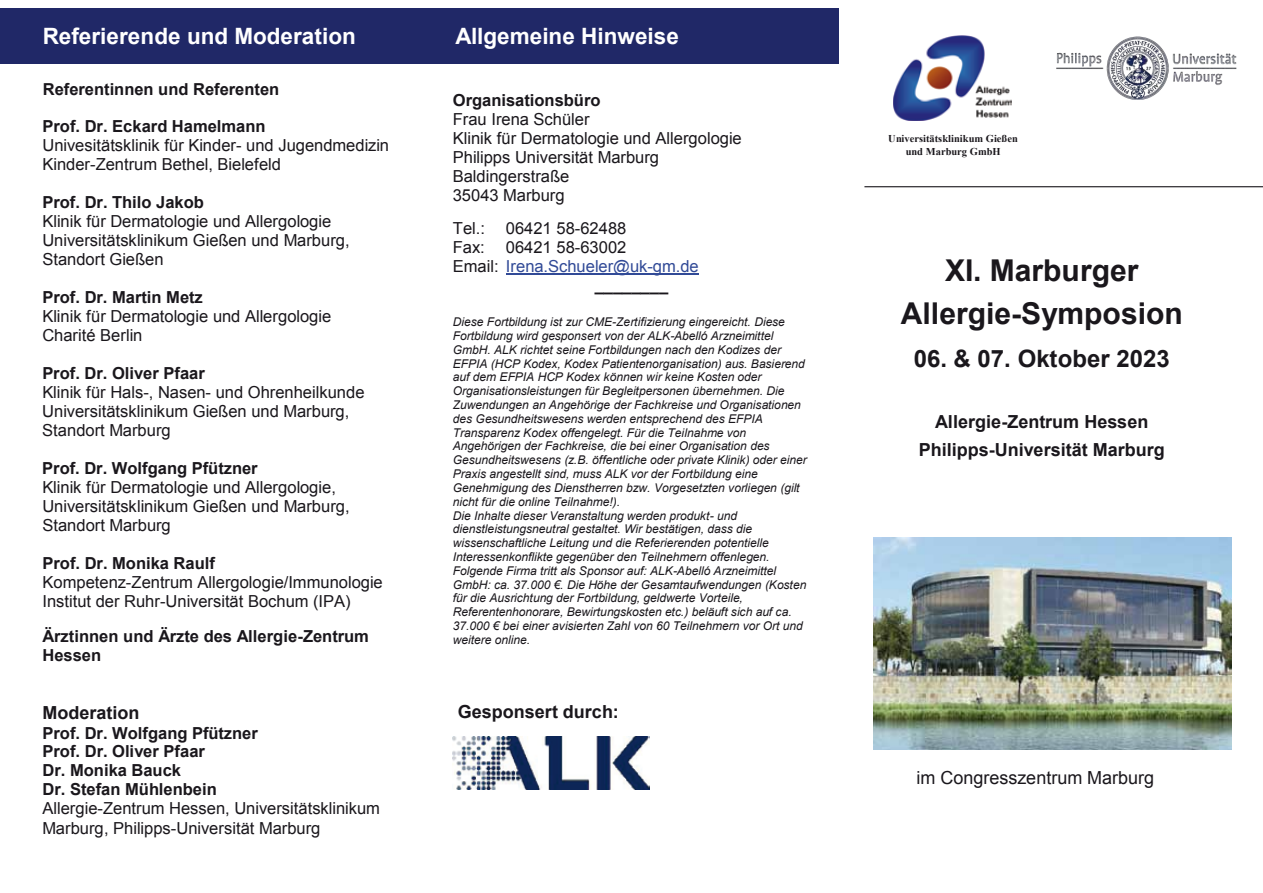
<style>
.page{position:relative;width:1263px;height:893px;background:#fff}
.page>*{position:absolute;margin:0;border:0;box-sizing:border-box;transform-origin:0 0}
.t1{font:700 30px/43.7px "Arial";color:#1a171c;text-align:center}
.t2{font:700 24px "Arial";color:#1a171c}
.t3{font:700 22.5px "Arial";color:#fff}
.t4{font:700 18px/28.2px "Arial";color:#1a171c;text-align:center}
.t5{font:18px "Arial";color:#1a171c}
.t6{font:16.5px/19px "Arial";color:#1a171c}
.t7{font:700 16.5px/19px "Arial";color:#1a171c}
.t8{font:16.5px "Arial";color:#314a97}
.t9{font:italic 12px/13.8px "Arial";letter-spacing:-.005em;color:#1a171c}
.t10{font:700 10.5px/12.3px "Times New Roman";color:#1a171c;text-align:center}
.s1{font-weight:700}
.s2{color:#1a171c}
</style>
<div class="page">
<hr style="left:506px;top:274px;width:193px;height:1px;background:#314a97">
<img style="left:453px;top:736px;width:196px;height:53px">
<img style="left:874px;top:538px;width:357px;height:211px">
<div style="left:1px;top:8px;width:838px;height:56px;background:#202867"></div>
<img style="left:893px;top:35px;width:119px;height:86px">
<img style="left:1056px;top:37px;width:180px;height:63px">
<hr style="left:864px;top:186px;width:399px;height:1px;background:#1a171c">
<p class="t3" style="left:43px;top:22px;width:314px">Referierende und Moderation</p>
<p class="t3" style="left:455px;top:22px;width:225px">Allgemeine Hinweise</p>
<p class="t7" style="left:43px;top:80px;width:238px">Referentinnen und Referenten</p>
<p class="t6" style="left:42px;top:117px;width:348px"><span class="s1">Prof. Dr. Eckard Hamelmann<br></span>Univesitätsklinik für Kinder- und Jugendmedizin<br>Kinder-Zentrum Bethel, Bielefeld</p>
<p class="t6" style="left:42px;top:193px;width:309px"><span class="s1">Prof. Dr. Thilo Jakob<br></span>Klinik für Dermatologie und Allergologie<br>Universitätsklinikum Gießen und Marburg,<br>Standort Gießen</p>
<p class="t6" style="left:42px;top:288px;width:290px"><span class="s1">Prof. Dr. Martin Metz<br></span>Klinik für Dermatologie und Allergologie<br>Charité Berlin</p>
<p class="t6" style="left:42px;top:364px;width:324px"><span class="s1">Prof. Dr. Oliver Pfaar<br></span>Klinik für Hals-, Nasen- und Ohrenheilkunde<br>Universitätsklinikum Gießen und Marburg,<br>Standort Marburg</p>
<p class="t6" style="left:42px;top:458px;width:309px"><span class="s1">Prof. Dr. Wolfgang Pfützner<br></span>Klinik für Dermatologie und Allergologie, Universitätsklinikum Gießen und Marburg, Standort Marburg</p>
<p class="t6" style="left:42px;top:553px;width:342px"><span class="s1">Prof. Dr. Monika Raulf<br></span>Kompetenz-Zentrum Allergologie/Immunologie<br>Institut der Ruhr-Universität Bochum (IPA)</p>
<p class="t7" style="left:42px;top:627px;width:328px">Ärztinnen und Ärzte des Allergie-Zentrum<br>Hessen</p>
<p class="t4" style="left:42px;top:699px;width:99px">Moderation</p>
<p class="t6" style="left:42px;top:723px;width:339px"><span class="s1">Prof. Dr. Wolfgang Pfützner<br>Prof. Dr. Oliver Pfaar<br>Dr. Monika Bauck<br>Dr. Stefan Mühlenbein<br></span>Allergie-Zentrum Hessen, Universitätsklinikum<br>Marburg, Philipps-Universität Marburg</p>
<p class="t6" style="left:453px;top:91px;width:291px"><span class="s1">Organisationsbüro<br></span>Frau Irena Schüler<br>Klinik für Dermatologie und Allergologie<br>Philipps Universität Marburg<br>Baldingerstraße<br>35043 Marburg</p>
<p class="t6" style="left:453px;top:219px;width:34px">Tel.:</p>
<p class="t6" style="left:506px;top:219px;width:122px">06421 58-62488</p>
<p class="t6" style="left:453px;top:238px;width:33px">Fax:</p>
<p class="t6" style="left:506px;top:238px;width:122px">06421 58-63002</p>
<p class="t8" style="left:453px;top:255px;width:247px"><span class="s2">Email:</span> Irena.Schueler@uk-gm.de</p>
<p class="t7" style="left:595px;top:276px;width:75px">________</p>
<p class="t9" style="left:453px;top:315px;width:356px">Diese Fortbildung ist zur CME-Zertifizierung eingereicht. Diese Fortbildung wird gesponsert von der ALK-Abelló Arzneimittel GmbH. ALK richtet seine Fortbildungen nach den Kodizes der EFPIA (HCP Kodex, Kodex Patientenorganisation) aus. Basierend auf dem EFPIA HCP Kodex können wir keine Kosten oder Organisationsleistungen für Begleitpersonen übernehmen. Die Zuwendungen an Angehörige der Fachkreise und Organisationen des Gesundheitswesens werden entsprechend des EFPIA Transparenz Kodex offengelegt. Für die Teilnahme von Angehörigen der Fachkreise, die bei einer Organisation des Gesundheitswesens (z.B. öffentliche oder private Klinik) oder einer Praxis angestellt sind, muss ALK vor der Fortbildung eine Genehmigung des Dienstherren bzw. Vorgesetzten vorliegen (gilt nicht für die online Teilnahme!).<br>Die Inhalte dieser Veranstaltung werden produkt- und dienstleistungsneutral gestaltet. Wir bestätigen, dass die wissenschaftliche Leitung und die Referierenden potentielle Interessenkonflikte gegenüber den Teilnehmern offenlegen.<br>Folgende Firma tritt als Sponsor auf: ALK-Abelló Arzneimittel GmbH: ca. 37.000 €. Die Höhe der Gesamtaufwendungen (Kosten für die Ausrichtung der Fortbildung, geldwerte Vorteile, Referentenhonorare, Bewirtungskosten etc.) beläuft sich auf ca.<br>37.000 € bei einer avisierten Zahl von 60 Teilnehmern vor Ort und weitere online.</p>
<p class="t4" style="left:458px;top:699px;width:162px">Gesponsert durch:</p>
<p class="t10" style="left:888px;top:132px;width:131px">Universitätsklinikum Gießen und Marburg GmbH</p>
<p class="t1" style="left:901px;top:249px;width:283px">XI. Marburger<br>Allergie-Symposion</p>
<p class="t2" style="left:914px;top:343px;width:258px">06. &amp; 07. Oktober 2023</p>
<p class="t4" style="left:919px;top:408px;width:248px">Allergie-Zentrum Hessen<br>Philipps-Universität Marburg</p>
<p class="t5" style="left:916px;top:766px;width:239px">im Congresszentrum Marburg</p>
</div>
